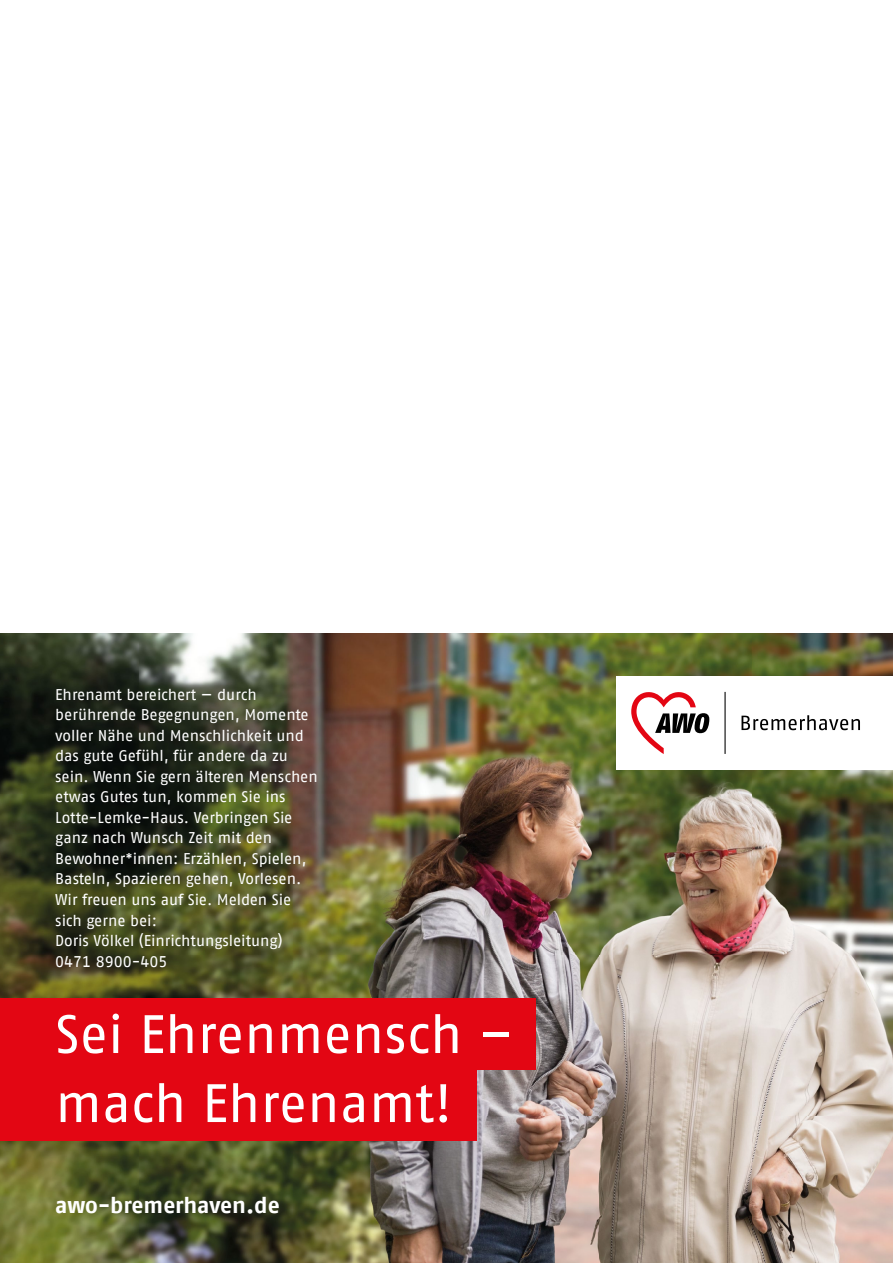
<style>
.page{position:relative;width:893px;height:1263px;background:#fff}
.page>*{position:absolute;margin:0;border:0;box-sizing:border-box;transform-origin:0 0}
.t1{font:54px/69px "AWO Fago Office";color:#fff}
.t2{font:700 22.5px "AWO Fago Office";letter-spacing:-.005em;color:#fff}
.t3{font:15.6px/20.5px "AWO Fago Office";color:#fff}
</style>
<div class="page">
<img style="left:0;top:633px;width:893px;height:630px">
<div style="left:0;top:998px;width:536px;height:72px;background:#e30613"></div>
<div style="left:0;top:1070px;width:476px;height:71px;background:#e30613"></div>
<div style="left:616px;top:676px;width:277px;height:93px;background:#fff"></div>
<hr style="left:724px;top:692px;width:2px;height:62px;background:#000">
<svg style="left:631px;top:692px;width:78px;height:62px"></svg>
<svg style="left:741px;top:715px;width:119px;height:15px"></svg>
<p class="t3" style="left:55px;top:684px;width:264px">Ehrenamt bereichert — durch berührende Begegnungen, Momente voller Nähe und Menschlichkeit und das gute Gefühl, für andere da zu sein. Wenn Sie gern älteren Menschen etwas Gutes tun, kommen Sie ins<br>Lotte-Lemke-Haus. Verbringen Sie ganz nach Wunsch Zeit mit den<br>Bewohner*innen: Erzählen, Spielen,<br>Basteln, Spazieren gehen, Vorlesen.<br>Wir freuen uns auf Sie. Melden Sie sich gerne bei:<br>Doris Völkel (Einrichtungsleitung)<br>0471 8900-405</p>
<h1 class="t1" style="left:55px;top:999px;width:460px">Sei Ehrenmensch – mach Ehrenamt!</h1>
<h2 class="t2" style="left:55px;top:1192px;width:226px">awo-bremerhaven.de</h2>
</div>
